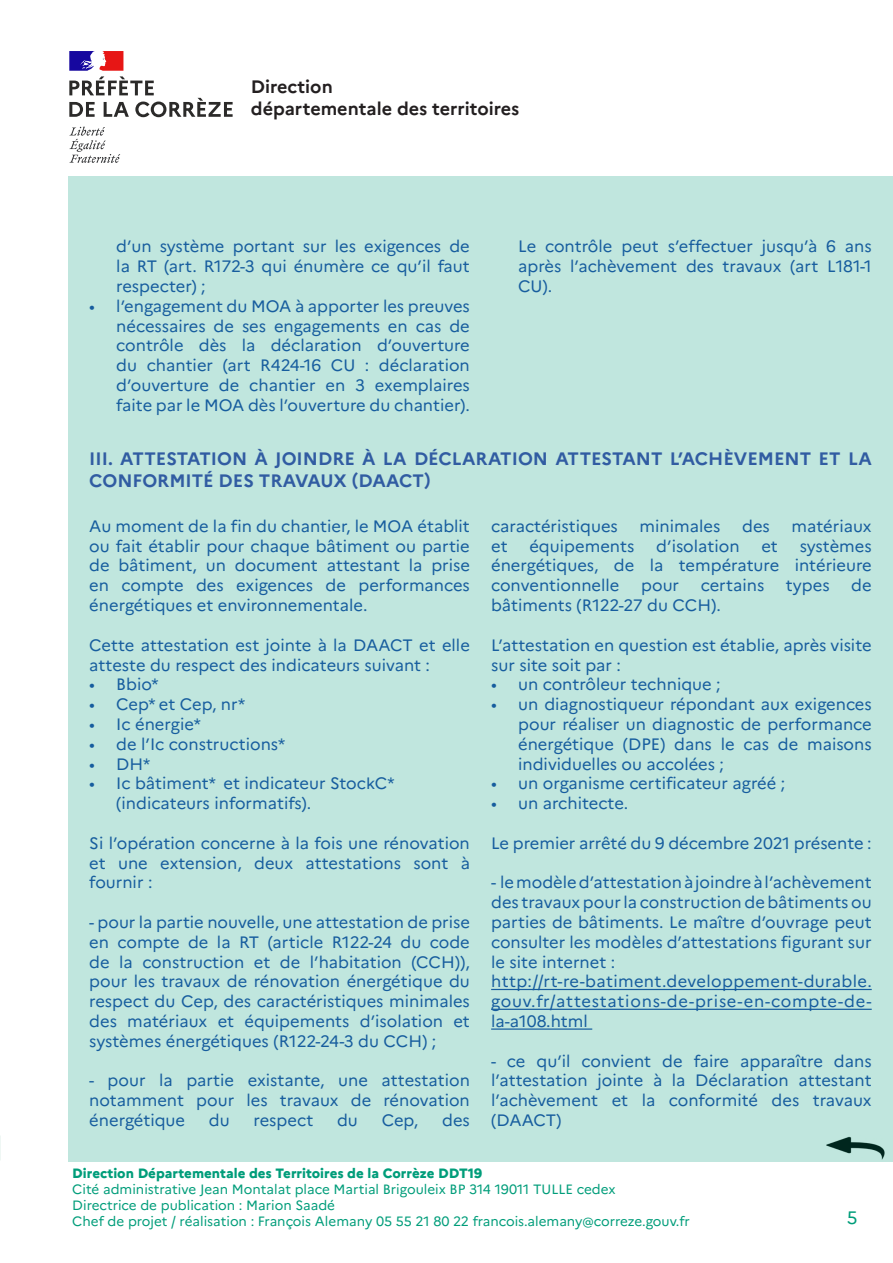
<style>
.page{position:relative;width:893px;height:1263px;background:#fff}
.page>*{position:absolute;margin:0;border:0;box-sizing:border-box;transform-origin:0 0}
.t1{font:700 18px/21.6px "Marianne";color:#315ca2}
.t2{font:700 18px "Marianne";color:#231f20}
.t3{font:18px "Marianne";color:#009d7a}
.t4{font:16.5px/19.8px "Marianne";color:#175d9e;text-align:justify}
.t5{font:13.5px "Marianne";color:#009d7a}
.t6{font:800 13.5px "Marianne";color:#009d7a}
</style>
<div class="page">
<svg style="left:0;top:1136px;width:1px;height:24px"></svg>
<div style="left:68px;top:176px;width:825px;height:986px;background:#c0e6de"></div>
<hr style="left:491px;top:989px;width:381px;height:1px;background:#175d9e">
<hr style="left:491px;top:1009px;width:381px;height:1px;background:#175d9e">
<hr style="left:491px;top:1028px;width:101px;height:2px;background:#175d9e">
<svg style="left:69px;top:127px;width:51px;height:36px"></svg>
<svg style="left:69px;top:51px;width:164px;height:66px"></svg>
<p class="t2" style="left:251px;top:76px;width:83px">Direction</p>
<p class="t2" style="left:251px;top:97px;width:270px">départementale des territoires</p>
<p class="t4" style="left:116px;top:237px;width:355px">d’un système portant sur les exigences de la RT (art. R172-3 qui énumère ce qu’il faut respecter) ;</p>
<p class="t4" style="left:116px;top:296px;width:355px;text-indent:-27px">• l’engagement du MOA à apporter les preuves nécessaires de ses engagements en cas de contrôle dès la déclaration d’ouverture du chantier (art R424-16 CU : déclaration d’ouverture de chantier en 3 exemplaires faite par le MOA dès l’ouverture du chantier).</p>
<p class="t4" style="left:518px;top:237px;width:355px">Le contrôle peut s’effectuer jusqu’à 6 ans après l’achèvement des travaux (art L181-1<br>CU).</p>
<p class="t1" style="left:89px;top:448px;width:784px">III. ATTESTATION À JOINDRE À LA DÉCLARATION ATTESTANT L’ACHÈVEMENT ET LA<br>CONFORMITÉ DES TRAVAUX (DAACT)</p>
<p class="t4" style="left:89px;top:516px;width:382px">Au moment de la fin du chantier, le MOA établit ou fait établir pour chaque bâtiment ou partie de bâtiment, un document attestant la prise en compte des exigences de performances énergétiques et environnementale.</p>
<p class="t4" style="left:89px;top:635px;width:382px">Cette attestation est jointe à la DAACT et elle atteste du respect des indicateurs suivant :</p>
<p class="t4" style="left:89px;top:674px;width:71px">• Bbio*</p>
<p class="t4" style="left:89px;top:694px;width:158px">• Cep* et Cep, nr*</p>
<p class="t4" style="left:89px;top:714px;width:113px">• Ic énergie*</p>
<p class="t4" style="left:89px;top:734px;width:197px">• de l’Ic constructions*</p>
<p class="t4" style="left:89px;top:754px;width:63px">• DH*</p>
<p class="t4" style="left:89px;top:773px;width:307px">• Ic bâtiment* et indicateur StockC*</p>
<p class="t4" style="left:116px;top:793px;width:196px">(indicateurs informatifs).</p>
<p class="t4" style="left:89px;top:833px;width:382px">Si l’opération concerne à la fois une rénovation et une extension, deux attestations sont à fournir :</p>
<p class="t4" style="left:89px;top:912px;width:382px">- pour la partie nouvelle, une attestation de prise en compte de la RT (article R122-24 du code de la construction et de l’habitation (CCH)), pour les travaux de rénovation énergétique du respect du Cep, des caractéristiques minimales des matériaux et équipements d’isolation et systèmes énergétiques (R122-24-3 du CCH) ;</p>
<p class="t4" style="left:89px;top:1070px;width:382px">- pour la partie existante, une attestation notamment pour les travaux de rénovation énergétique</p>
<p class="t4" style="left:209px;top:1110px;width:22px">du</p>
<p class="t4" style="left:254px;top:1110px;width:61px">respect</p>
<p class="t4" style="left:337px;top:1110px;width:22px">du</p>
<p class="t4" style="left:382px;top:1110px;width:38px">Cep,</p>
<p class="t4" style="left:442px;top:1110px;width:29px">des</p>
<p class="t4" style="left:491px;top:516px;width:128px">caractéristiques</p>
<p class="t4" style="left:640px;top:516px;width:82px">minimales</p>
<p class="t4" style="left:742px;top:516px;width:29px">des</p>
<p class="t4" style="left:792px;top:516px;width:82px">matériaux</p>
<p class="t4" style="left:491px;top:536px;width:18px">et</p>
<p class="t4" style="left:529px;top:536px;width:107px">équipements</p>
<p class="t4" style="left:656px;top:536px;width:85px">d’isolation</p>
<p class="t4" style="left:761px;top:536px;width:18px">et</p>
<p class="t4" style="left:491px;top:536px;width:382px;text-indent:309px">systèmes énergétiques, de la température intérieure conventionnelle</p>
<p class="t4" style="left:641px;top:575px;width:40px">pour</p>
<p class="t4" style="left:701px;top:575px;width:65px">certains</p>
<p class="t4" style="left:786px;top:575px;width:45px">types</p>
<p class="t4" style="left:851px;top:575px;width:22px">de</p>
<p class="t4" style="left:491px;top:595px;width:231px">bâtiments (R122-27 du CCH).</p>
<p class="t4" style="left:491px;top:635px;width:382px">L’attestation en question est établie, après visite sur site soit par :</p>
<p class="t4" style="left:491px;top:674px;width:231px">• un contrôleur technique ;</p>
<p class="t4" style="left:518px;top:694px;width:355px;text-indent:-27px">• un diagnostiqueur répondant aux exigences pour réaliser un diagnostic de performance énergétique (DPE) dans le cas de maisons individuelles ou accolées ;</p>
<p class="t4" style="left:491px;top:773px;width:296px">• un organisme certificateur agréé ;</p>
<p class="t4" style="left:491px;top:793px;width:139px">• un architecte.</p>
<p class="t4" style="left:491px;top:833px;width:382px">Le premier arrêté du 9 décembre 2021 présente :</p>
<p class="t4" style="left:491px;top:872px;width:382px">- le modèle d’attestation à joindre à l’achèvement des travaux pour la construction de bâtiments ou parties de bâtiments. Le maître d’ouvrage peut consulter les modèles d’attestations figurant sur le site internet :</p>
<p class="t4" style="left:491px;top:971px;width:382px">http://rt-re-batiment.developpement-durable. gouv.fr/attestations-de-prise-en-compte-de&shy;la-a108.html</p>
<p class="t4" style="left:491px;top:1051px;width:382px">- ce qu’il convient de faire apparaître dans l’attestation jointe à la Déclaration attestant l’achèvement et la conformité des travaux (DAACT)</p>
<p class="t6" style="left:72px;top:1165px;width:411px">Direction Départementale des Territoires de la Corrèze DDT19</p>
<p class="t5" style="left:72px;top:1181px;width:545px">Cité administrative Jean Montalat place Martial Brigouleix BP 314 19011 TULLE cedex</p>
<p class="t5" style="left:72px;top:1197px;width:264px">Directrice de publication : Marion Saadé</p>
<p class="t5" style="left:72px;top:1213px;width:619px">Chef de projet / réalisation : François Alemany 05 55 21 80 22 francois.alemany@correze.gouv.fr</p>
<p class="t3" style="left:847px;top:1207px;width:12px">5</p>
</div>
